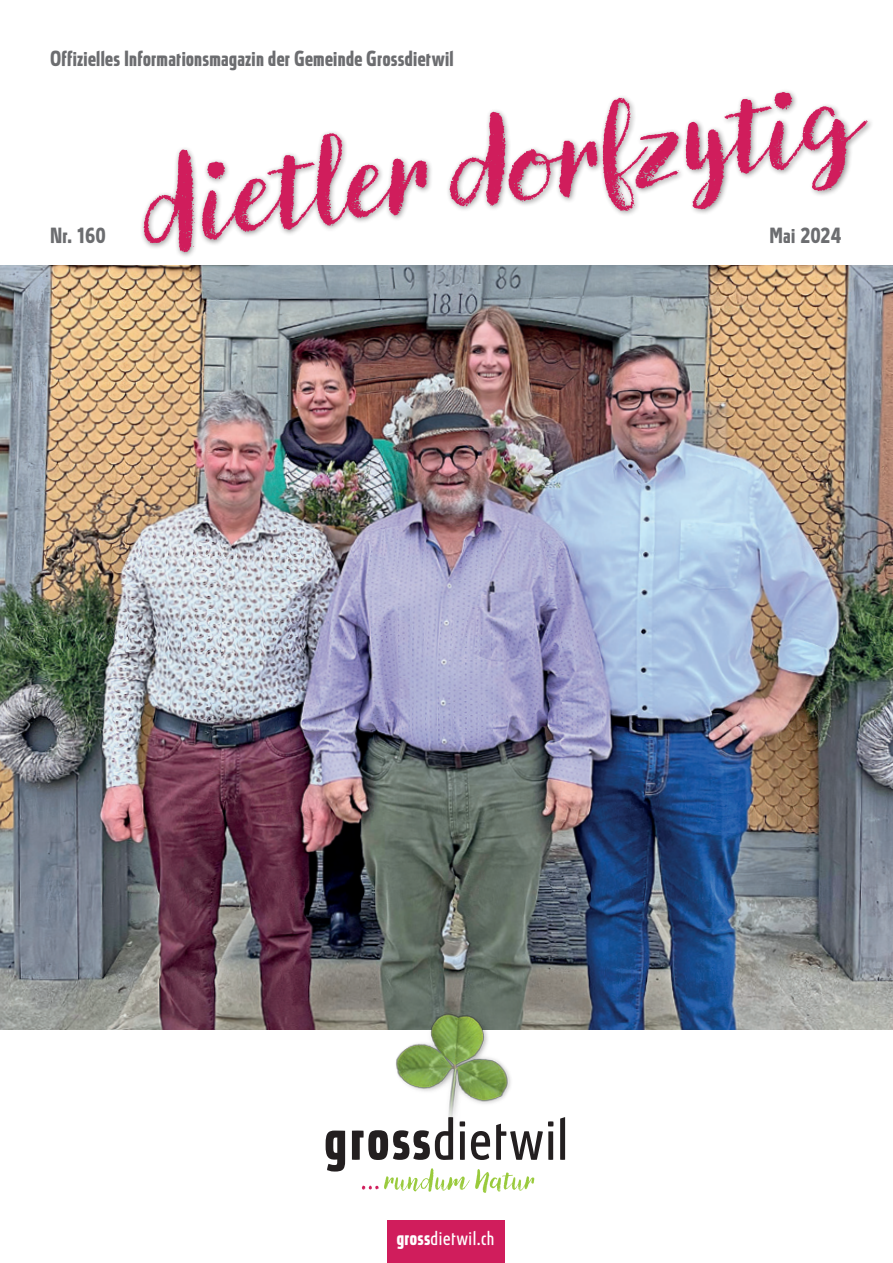
<style>
.page{position:relative;width:893px;height:1263px;background:#fff}
.page>*{position:absolute;margin:0;border:0;box-sizing:border-box;transform-origin:0 0}
.t1{font:117.6px "Canvas Script";color:#d01d5c}
.t2{font:700 20.25px "Absolut Standard Cond";letter-spacing:.02em;color:#6c6d70}
.t3{font:18.75px "Absolut Standard Cond";letter-spacing:.02em;color:#fff}
.s1{font-weight:700}
</style>
<div class="page">
<div style="left:388px;top:1220px;width:117px;height:43px;background:#d01d5c"></div>
<div style="left:140px;top:88px;width:734px;height:171px;background:#231f20;opacity:.5"></div>
<img style="left:0;top:266px;width:893px;height:764px">
<img style="left:377px;top:987px;width:159px;height:130px">
<svg style="left:326px;top:1117px;width:239px;height:76px"></svg>
<p class="t2" style="left:51px;top:46px;width:405px">Offizielles Informationsmagazin der Gemeinde Grossdietwil</p>
<p class="t1" style="left:136px;top:131px;width:722px;rotate:-7deg">dietler dorfzytig</p>
<p class="t2" style="left:51px;top:223px;width:57px">Nr. 160</p>
<p class="t2" style="left:771px;top:223px;width:72px">Mai 2024</p>
<p class="t3" style="left:397px;top:1227px;width:100px"><span class="s1">gross</span>dietwil.ch</p>
</div>
